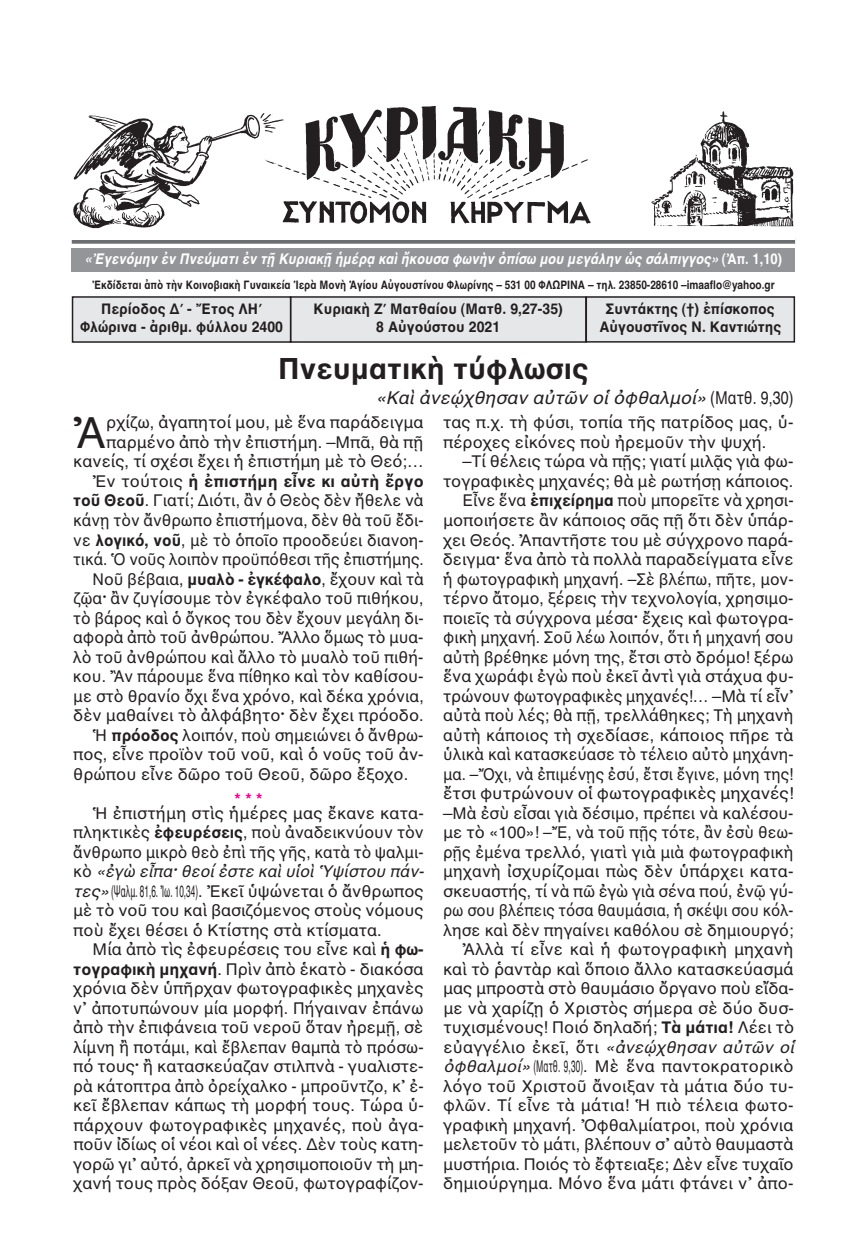
<style>
.page{position:relative;width:867px;height:1257px;background:#fff}
.page>*{position:absolute;margin:0;border:0;box-sizing:border-box;transform-origin:0 0}
.t1{font:43.5px "AL Helvetica";color:#231f20}
.t2{font:700 30px "AL Helvetica";color:#231f20}
.t3{font:italic 18px "AL Helvetica";color:#231f20}
.t4{font:16.5px/14.1px "AL Helvetica";color:#231f20}
.t5{font:16.5px "AL Helvetica";color:#231f20;scale:.95 1}
.t6{font:16.5px "AL Helvetica";color:#231f20;scale:.5 1}
.t7{font:italic 16.5px "AL Helvetica";color:#231f20}
.t8{font:16.5px "AL Helvetica";color:#231f20;scale:.93 1}
.t9{font:16.5px "AL Helvetica";color:#231f20;scale:.94 1}
.t10{font:16.5px "AL Helvetica";color:#231f20;scale:.91 1}
.t11{font:700 16.5px "AL Helvetica";letter-spacing:.01em;color:#231f20}
.t12{font:700 15px/18px "AL Helvetica";color:#231f20;text-align:center;scale:.95 1}
.t13{font:italic 700 15px "AL Helvetica";color:#fff;scale:.88 1}
.t14{font:700 12px "AL Helvetica";color:#231f20;scale:.85 1}
.s1{font-style:normal}
.s2{font-weight:400}
.s3{font-weight:700}
.s4{font-weight:700;color:#ed028c}
.s5{font-style:italic}
</style>
<div class="page">
<div style="left:291px;top:298px;width:294px;height:43px;background:#e6e7e9"></div>
<div style="left:290px;top:296px;width:296px;height:47px;border:2px solid #231f20"></div>
<div style="left:73px;top:298px;width:217px;height:43px;background:#e6e7e9"></div>
<div style="left:72px;top:296px;width:219px;height:47px;border:2px solid #231f20"></div>
<div style="left:587px;top:298px;width:206px;height:43px;background:#e6e7e9"></div>
<div style="left:585px;top:296px;width:210px;height:46px;border:2px solid #231f20"></div>
<svg style="left:72px;top:240px;width:723px;height:4px;background:#76777a"></svg>
<div style="left:72px;top:248px;width:723px;height:23px;background:#939598"></div>
<img style="left:73px;top:106px;width:721px;height:123px">
<p class="t13" style="left:85px;top:250px;width:794px">«Ἐγενόμην ἐν Πνεύματι ἐν τῇ Κυριακῇ ἡμέρᾳ καὶ ἤκουσα φωνὴν ὀπίσω μου μεγάλην ὡς σάλπιγγος» <span class="s1">(Ἀπ. 1,10)</span></p>
<p class="t14" style="left:92px;top:278px;width:804px">Ἐκδίδεται ἀπὸ τὴν Κοινοβιακὴ Γυναικεία Ἱερὰ Μονὴ Ἁγίου Αὐγουστίνου Φλωρίνης – 531 00 ΦΛΩΡΙΝΑ – τηλ. 23850-28610 –imaaflo@yahoo.gr</p>
<p class="t12" style="left:80px;top:300px;width:215px">Περίοδος Δ΄ - Ἔτος ΛΗ΄<br>Φλώρινα - ἀριθμ. φύλλου 2400</p>
<p class="t12" style="left:599px;top:300px;width:193px">Συντάκτης (†) ἐπίσκοπος<br>Αὐγουστῖνος Ν. Καντιώτης</p>
<p class="t2" style="left:278px;top:351px;width:312px">Πνευματικὴ τύφλωσις</p>
<p class="t3" style="left:375px;top:387px;width:419px">«Καὶ ἀνεῴχθησαν αὐτῶν οἱ ὀφθαλμοί» <span class="s1">(Ματθ. 9,30)</span></p>
<p class="t12" style="left:313px;top:300px;width:264px">Κυριακὴ Ζ΄ Ματθαίου (Ματθ. 9,27-35)<br>8 Αὐγούστου 2021</p>
<p class="t1" style="left:73px;top:407px;width:35px">Ἀ</p>
<p class="t4" style="left:106px;top:415px;width:319px">ρχίζω, ἀγαπητοί μου, μὲ ἕνα παράδειγμα</p>
<p class="t4" style="left:106px;top:435px;width:319px">παρμένο ἀπὸ τὴν ἐπιστήμη. –Μπᾶ, θὰ πῇ</p>
<p class="t4" style="left:73px;top:454px;width:352px">κανείς, τί σχέσι ἔχει ἡ ἐπιστήμη μὲ τὸ Θεό;…</p>
<p class="t11" style="left:93px;top:471px;width:332px"><span class="s2">Ἐν τούτοις</span> ἡ ἐπιστήμη εἶνε κι αὐτὴ ἔργο</p>
<p class="t4" style="left:73px;top:493px;width:352px"><span class="s3">τοῦ Θεοῦ</span>. Γιατί; Διότι, ἂν ὁ Θεὸς δὲν ἤθελε νὰ</p>
<p class="t5" style="left:73px;top:510px;width:370px">κάνῃ τὸν ἄνθρωπο ἐπιστήμονα, δὲν θὰ τοῦ ἔδι-</p>
<p class="t5" style="left:73px;top:530px;width:370px">νε <span class="s3">λογικό, νοῦ</span>, μὲ τὸ ὁποῖο προοδεύει διανοη-</p>
<p class="t9" style="left:73px;top:549px;width:374px">τικά. Ὁ νοῦς λοιπὸν προϋπόθεσι τῆς ἐπιστήμης.</p>
<p class="t4" style="left:93px;top:571px;width:332px">Νοῦ βέβαια, <span class="s3">μυαλὸ - ἐγκέφαλο</span>, ἔχουν καὶ τὰ</p>
<p class="t4" style="left:73px;top:591px;width:352px">ζῷα<span class="s3">·</span> ἂν ζυγίσουμε τὸν ἐγκέφαλο τοῦ πιθήκου,</p>
<p class="t5" style="left:73px;top:608px;width:370px">τὸ βάρος καὶ ὁ ὄγκος του δὲν ἔχουν μεγάλη δι-</p>
<p class="t4" style="left:73px;top:630px;width:351px">αφορὰ ἀπὸ τοῦ ἀνθρώπου. Ἄλλο ὅμως τὸ μυα-</p>
<p class="t4" style="left:73px;top:649px;width:352px">λὸ τοῦ ἀνθρώπου καὶ ἄλλο τὸ μυαλὸ τοῦ πιθή-</p>
<p class="t4" style="left:73px;top:669px;width:352px">κου. Ἂν πάρουμε ἕνα πίθηκο καὶ τὸν καθίσου-</p>
<p class="t4" style="left:73px;top:688px;width:352px">με στὸ θρανίο ὄχι ἕνα χρόνο, καὶ δέκα χρόνια,</p>
<p class="t4" style="left:73px;top:708px;width:352px">δὲν μαθαίνει τὸ ἀλφάβητο<span class="s3">·</span> δὲν ἔχει πρόοδο.</p>
<p class="t4" style="left:93px;top:727px;width:332px">Ἡ <span class="s3">πρόοδος</span> λοιπόν, ποὺ σημειώνει ὁ ἄνθρω-</p>
<p class="t4" style="left:73px;top:747px;width:352px">πος, εἶνε προϊὸν τοῦ νοῦ, καὶ ὁ νοῦς τοῦ ἀν-</p>
<p class="t4" style="left:73px;top:766px;width:336px">θρώπου εἶνε δῶρο τοῦ Θεοῦ, δῶρο ἔξοχο.</p>
<p class="t4" style="left:93px;top:791px;width:333px;text-indent:142px"><span class="s4">***<br></span>Ἡ ἐπιστήμη στὶς ἡμέρες μας ἔκανε κατα-</p>
<p class="t4" style="left:73px;top:825px;width:352px">πληκτικὲς <span class="s3">ἐφευρέσεις</span>, ποὺ ἀναδεικνύουν τὸν</p>
<p class="t5" style="left:73px;top:842px;width:370px">ἄνθρωπο μικρὸ θεὸ ἐπὶ τῆς γῆς, κατὰ τὸ ψαλμι-</p>
<p class="t7" style="left:73px;top:861px;width:352px"><span class="s1">κὸ</span> «ἐγὼ εἶπα<span class="s3">·</span> θεοί ἐστε καὶ υἱοὶ Ὑψίστου πάν-</p>
<p class="t6" style="left:73px;top:881px;width:702px"><span class="s5">τες»</span>(Ψαλμ. 81,6. Ἰω. 10,34). Ἐκεῖ ὑψώνεται ὁ ἄνθρωπος</p>
<p class="t4" style="left:73px;top:903px;width:352px">μὲ τὸ νοῦ του καὶ βασιζόμενος στοὺς νόμους</p>
<p class="t4" style="left:73px;top:922px;width:310px">ποὺ ἔχει θέσει ὁ Κτίστης στὰ κτίσματα.</p>
<p class="t4" style="left:93px;top:942px;width:332px">Μία ἀπὸ τὶς ἐφευρέσεις του εἶνε καὶ <span class="s3">ἡ φω-</span></p>
<p class="t4" style="left:73px;top:961px;width:352px"><span class="s3">τογραφικὴ μηχανή</span>. Πρὶν ἀπὸ ἑκατὸ - διακόσα</p>
<p class="t4" style="left:73px;top:981px;width:352px">χρόνια δὲν ὑπῆρχαν φωτογραφικὲς μηχανὲς</p>
<p class="t4" style="left:73px;top:1000px;width:352px">ν᾽ ἀποτυπώνουν μία μορφή. Πήγαιναν ἐπάνω</p>
<p class="t4" style="left:73px;top:1020px;width:352px">ἀπὸ τὴν ἐπιφάνεια τοῦ νεροῦ ὅταν ἠρεμῇ, σὲ</p>
<p class="t4" style="left:73px;top:1039px;width:352px">λίμνη ἢ ποτάμι, καὶ ἔβλεπαν θαμπὰ τὸ πρόσω-</p>
<p class="t4" style="left:73px;top:1059px;width:352px">πό τους<span class="s3">·</span> ἢ κατασκεύαζαν στιλπνὰ - γυαλιστε-</p>
<p class="t4" style="left:73px;top:1078px;width:352px">ρὰ κάτοπτρα ἀπὸ ὀρείχαλκο - μπροῦντζο, κ᾽ ἐ-</p>
<p class="t4" style="left:73px;top:1098px;width:352px">κεῖ ἔβλεπαν κάπως τὴ μορφή τους. Τώρα ὑ-</p>
<p class="t4" style="left:73px;top:1117px;width:352px">πάρχουν φωτογραφικὲς μηχανές, ποὺ ἀγα-</p>
<p class="t4" style="left:73px;top:1137px;width:352px">ποῦν ἰδίως οἱ νέοι καὶ οἱ νέες. Δὲν τοὺς κατη-</p>
<p class="t4" style="left:73px;top:1156px;width:352px">γορῶ γι᾽ αὐτό, ἀρκεῖ νὰ χρησιμοποιοῦν τὴ μη-</p>
<p class="t4" style="left:73px;top:1176px;width:352px">χανή τους πρὸς δόξαν Θεοῦ, φωτογραφίζον-</p>
<p class="t4" style="left:443px;top:415px;width:352px">τας π.χ. τὴ φύσι, τοπία τῆς πατρίδος μας, ὑ-</p>
<p class="t4" style="left:443px;top:435px;width:325px">πέροχες εἰκόνες ποὺ ἠρεμοῦν τὴν ψυχή.</p>
<p class="t4" style="left:462px;top:454px;width:332px">–Τί θέλεις τώρα νὰ πῇς; γιατί μιλᾷς γιὰ φω-</p>
<p class="t4" style="left:443px;top:474px;width:352px">τογραφικὲς μηχανές; θὰ μὲ ρωτήσῃ κάποιος.</p>
<p class="t4" style="left:462px;top:493px;width:332px">Εἶνε ἕνα <span class="s3">ἐπιχείρημα</span> ποὺ μπορεῖτε νὰ χρησι-</p>
<p class="t4" style="left:443px;top:513px;width:352px">μοποιήσετε ἂν κάποιος σᾶς πῇ ὅτι δὲν ὑπάρ-</p>
<p class="t4" style="left:443px;top:532px;width:352px">χει Θεός. Ἀπαντῆστε του μὲ σύγχρονο παρά-</p>
<p class="t4" style="left:443px;top:552px;width:352px">δειγμα<span class="s3">·</span> ἕνα ἀπὸ τὰ πολλὰ παραδείγματα εἶνε</p>
<p class="t5" style="left:443px;top:569px;width:370px">ἡ φωτογραφικὴ μηχανή. –Σὲ βλέπω, πῆτε, μον-</p>
<p class="t4" style="left:443px;top:591px;width:352px">τέρνο ἄτομο, ξέρεις τὴν τεχνολογία, χρησιμο-</p>
<p class="t4" style="left:443px;top:610px;width:352px">ποιεῖς τὰ σύγχρονα μέσα<span class="s3">·</span> ἔχεις καὶ φωτογρα-</p>
<p class="t5" style="left:443px;top:627px;width:370px">φικὴ μηχανή. Σοῦ λέω λοιπόν, ὅτι ἡ μηχανή σου</p>
<p class="t4" style="left:443px;top:649px;width:352px">αὐτὴ βρέθηκε μόνη της, ἔτσι στὸ δρόμο! ξέρω</p>
<p class="t4" style="left:443px;top:669px;width:352px">ἕνα χωράφι ἐγὼ ποὺ ἐκεῖ ἀντὶ γιὰ στάχυα φυ-</p>
<p class="t4" style="left:443px;top:688px;width:352px">τρώνουν φωτογραφικὲς μηχανές!… –Μὰ τί εἶν᾽</p>
<p class="t4" style="left:443px;top:708px;width:352px">αὐτὰ ποὺ λές; θὰ πῇ, τρελλάθηκες; Τὴ μηχανὴ</p>
<p class="t4" style="left:443px;top:727px;width:352px">αὐτὴ κάποιος τὴ σχεδίασε, κάποιος πῆρε τὰ</p>
<p class="t5" style="left:443px;top:744px;width:370px">ὑλικὰ καὶ κατασκεύασε τὸ τέλειο αὐτὸ μηχάνη-</p>
<p class="t8" style="left:443px;top:764px;width:378px">μα. –Ὄχι, νὰ ἐπιμένῃς ἐσύ, ἔτσι ἔγινε, μόνη της!</p>
<p class="t4" style="left:443px;top:786px;width:352px">ἔτσι φυτρώνουν οἱ φωτογραφικὲς μηχανές!</p>
<p class="t4" style="left:443px;top:805px;width:352px">–Μὰ ἐσὺ εἶσαι γιὰ δέσιμο, πρέπει νὰ καλέσου-</p>
<p class="t4" style="left:443px;top:825px;width:352px">με τὸ «100»! –Ἔ, νὰ τοῦ πῇς τότε, ἂν ἐσὺ θεω-</p>
<p class="t5" style="left:443px;top:842px;width:370px">ρῇς ἐμένα τρελλό, γιατὶ γιὰ μιὰ φωτογραφικὴ</p>
<p class="t4" style="left:443px;top:864px;width:352px">μηχανὴ ἰσχυρίζομαι πὼς δὲν ὑπάρχει κατα-</p>
<p class="t4" style="left:443px;top:883px;width:352px">σκευαστής, τί νὰ πῶ ἐγὼ γιὰ σένα πού, ἐνῷ γύ-</p>
<p class="t10" style="left:443px;top:900px;width:386px">ρω σου βλέπεις τόσα θαυμάσια, ἡ σκέψι σου κόλ-</p>
<p class="t4" style="left:443px;top:922px;width:352px">λησε καὶ δὲν πηγαίνει καθόλου σὲ δημιουργό;</p>
<p class="t4" style="left:462px;top:942px;width:332px">Ἀλλὰ τί εἶνε καὶ ἡ φωτογραφικὴ μηχανὴ</p>
<p class="t4" style="left:443px;top:961px;width:352px">καὶ τὸ ῥαντὰρ καὶ ὅποιο ἄλλο κατασκεύασμά</p>
<p class="t4" style="left:443px;top:981px;width:352px">μας μπροστὰ στὸ θαυμάσιο ὄργανο ποὺ εἴδα-</p>
<p class="t4" style="left:443px;top:1000px;width:352px">με νὰ χαρίζῃ ὁ Χριστὸς σήμερα σὲ δύο δυσ-</p>
<p class="t4" style="left:443px;top:1020px;width:352px">τυχισμένους! Ποιό δηλαδή; <span class="s3">Τὰ μάτια!</span> Λέει τὸ</p>
<p class="t7" style="left:443px;top:1037px;width:352px"><span class="s1">εὐαγγέλιο ἐκεῖ, ὅτι</span> «ἀνεῴχθησαν αὐτῶν οἱ</p>
<p class="t6" style="left:443px;top:1056px;width:701px"><span class="s5">ὀφθαλμοί»</span> (Ματθ. 9,30). Μὲ ἕνα παντοκρατορικὸ</p>
<p class="t4" style="left:443px;top:1078px;width:352px">λόγο τοῦ Χριστοῦ ἄνοιξαν τὰ μάτια δύο τυ-</p>
<p class="t4" style="left:443px;top:1098px;width:352px">φλῶν. Τί εἶνε τὰ μάτια! Ἡ πιὸ τέλεια φωτο-</p>
<p class="t4" style="left:443px;top:1117px;width:352px">γραφικὴ μηχανή. Ὀφθαλμίατροι, ποὺ χρόνια</p>
<p class="t4" style="left:443px;top:1137px;width:352px">μελετοῦν τὸ μάτι, βλέπουν σ᾽ αὐτὸ θαυμαστὰ</p>
<p class="t4" style="left:443px;top:1156px;width:352px">μυστήρια. Ποιός τὸ ἔφτειαξε; Δὲν εἶνε τυχαῖο</p>
<p class="t4" style="left:443px;top:1176px;width:352px">δημιούργημα. Μόνο ἕνα μάτι φτάνει ν᾽ ἀπο-</p>
</div>
